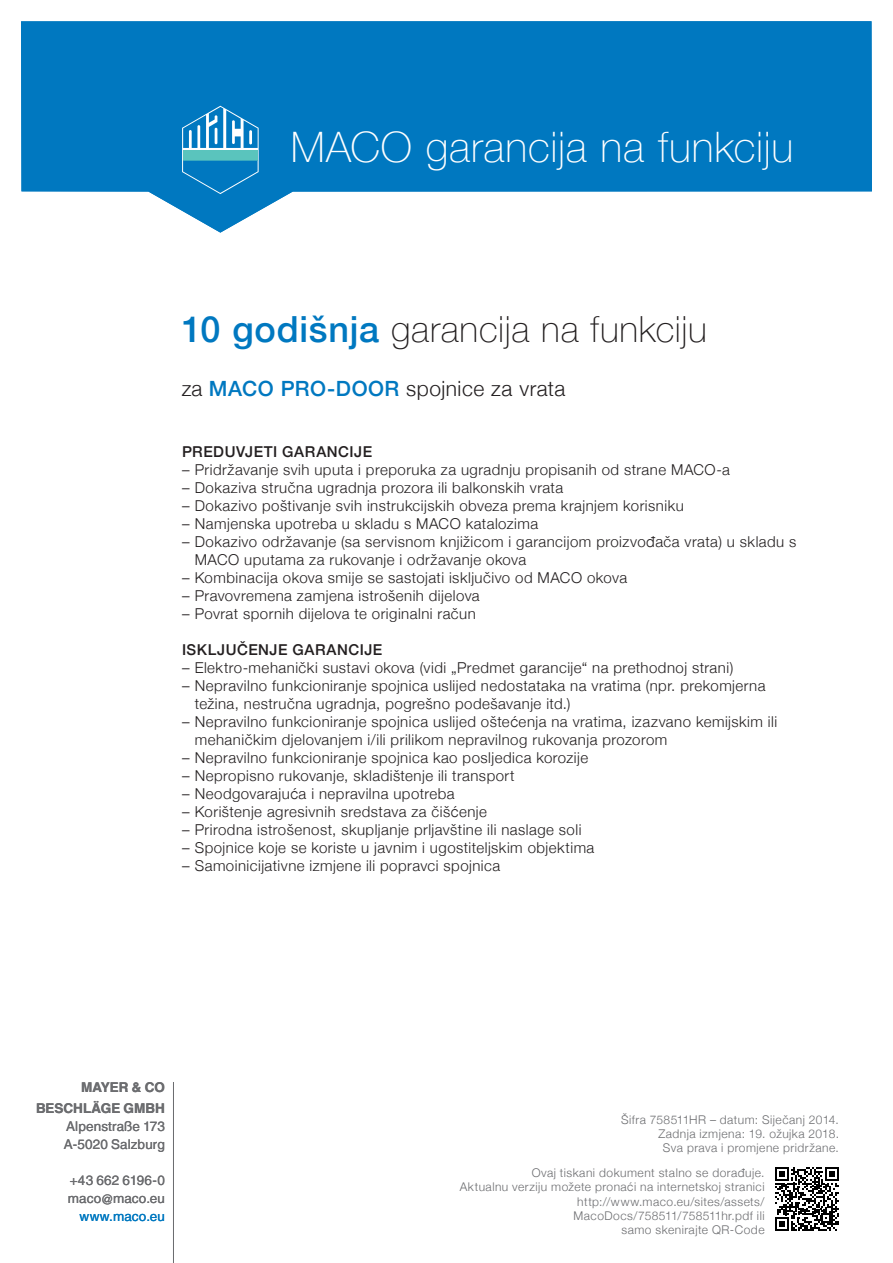
<style>
.page{position:relative;width:893px;height:1263px;background:#fff}
.page>*{position:absolute;margin:0;border:0;box-sizing:border-box;transform-origin:0 0}
.t1{font:100 42px "Helvetica Neue";letter-spacing:.02em;color:#fff}
.t2{font:100 36px "Helvetica Neue";letter-spacing:.02em;color:#231f20}
.t3{font:300 21px "Helvetica Neue";letter-spacing:.025em;color:#231f20}
.t4{font:300 15px/18px "Helvetica Neue";letter-spacing:.03em;color:#231f20}
.t5{font:500 15px "Helvetica Neue";letter-spacing:.035em;color:#231f20}
.t6{font:13.5px/18px "Helvetica Linotype";letter-spacing:.01em;color:#6c6d70}
.t7{font:700 13.5px/21px "Helvetica Linotype";color:#6c6d70;text-align:right}
.t8{font:13.5px "Helvetica Linotype";letter-spacing:.01em;color:#0078c0}
.t9{font:300 12px/14.4px "Helvetica Neue";letter-spacing:.04em;color:#6c6d70;text-align:right}
.s1{font-weight:500;color:#0078c0}
</style>
<div class="page">
<svg style="left:21px;top:21px;width:851px;height:212px;fill:#0078c0"></svg>
<svg style="left:182px;top:106px;width:77px;height:88px;background:#3195c9"></svg>
<hr style="left:173px;top:1082px;width:1px;height:181px;background:#6c6d70">
<svg style="left:775px;top:1167px;width:64px;height:64px"></svg>
<h1 class="t1" style="left:291px;top:115px;width:504px">MACO garancija na funkciju</h1>
<h2 class="t2" style="left:182px;top:302px;width:526px"><span class="s1">10 godišnja</span> garancija na funkciju</h2>
<h3 class="t3" style="left:182px;top:371px;width:385px">za <span class="s1">MACO PRO-DOOR</span> spojnice za vrata</h3>
<p class="t5" style="left:182px;top:440px;width:192px">PREDUVJETI GARANCIJE</p>
<p class="t4" style="left:182px;top:460px;width:549px">– Pridržavanje svih uputa i preporuka za ugradnju propisanih od strane MACO-a</p>
<p class="t4" style="left:182px;top:478px;width:383px">– Dokaziva stručna ugradnja prozora ili balkonskih vrata</p>
<p class="t4" style="left:182px;top:496px;width:503px">– Dokazivo poštivanje svih instrukcijskih obveza prema krajnjem korisniku</p>
<p class="t4" style="left:182px;top:514px;width:358px">– Namjenska upotreba u skladu s MACO katalozima</p>
<p class="t4" style="left:195px;top:532px;width:603px;text-indent:-13px">– Dokazivo održavanje (sa servisnom knjižicom i garancijom proizvođača vrata) u skladu s<br>MACO uputama za rukovanje i održavanje okova</p>
<p class="t4" style="left:182px;top:568px;width:447px">– Kombinacija okova smije se sastojati isključivo od MACO okova</p>
<p class="t4" style="left:182px;top:586px;width:299px">– Pravovremena zamjena istrošenih dijelova</p>
<p class="t4" style="left:182px;top:604px;width:295px">– Povrat spornih dijelova te originalni račun</p>
<p class="t5" style="left:182px;top:638px;width:202px">ISKLJUČENJE GARANCIJE</p>
<p class="t4" style="left:182px;top:658px;width:553px">– Elektro-mehanički sustavi okova (vidi „Predmet garancije“ na prethodnoj strani)</p>
<p class="t4" style="left:195px;top:676px;width:572px;text-indent:-13px">– Nepravilno funkcioniranje spojnica uslijed nedostataka na vratima (npr. prekomjerna težina, nestručna ugradnja, pogrešno podešavanje itd.)</p>
<p class="t4" style="left:195px;top:712px;width:584px;text-indent:-13px">– Nepravilno funkcioniranje spojnica uslijed oštećenja na vratima, izazvano kemijskim ili mehaničkim djelovanjem i/ili prilikom nepravilnog rukovanja prozorom</p>
<p class="t4" style="left:182px;top:748px;width:408px">– Nepravilno funkcioniranje spojnica kao posljedica korozije</p>
<p class="t4" style="left:182px;top:766px;width:334px">– Nepropisno rukovanje, skladištenje ili transport</p>
<p class="t4" style="left:182px;top:784px;width:274px">– Neodgovarajuća i nepravilna upotreba</p>
<p class="t4" style="left:182px;top:802px;width:307px">– Korištenje agresivnih sredstava za čišćenje</p>
<p class="t4" style="left:182px;top:820px;width:401px">– Prirodna istrošenost, skupljanje prljavštine ili naslage soli</p>
<p class="t4" style="left:182px;top:838px;width:414px">– Spojnice koje se koriste u javnim i ugostiteljskim objektima</p>
<p class="t4" style="left:182px;top:856px;width:320px">– Samoinicijativne izmjene ili popravci spojnica</p>
<p class="t7" style="left:36px;top:1076px;width:130px">MAYER &amp; CO<br>BESCHLÄGE GMBH</p>
<p class="t6" style="left:64px;top:1117px;width:103px">Alpenstraße 173<br>A-5020 Salzburg</p>
<p class="t6" style="left:68px;top:1171px;width:99px">+43 662 6196-0 maco@maco.eu</p>
<p class="t8" style="left:80px;top:1208px;width:87px">www.maco.eu</p>
<p class="t9" style="left:621px;top:1111px;width:219px">Šifra 758511HR – datum: Siječanj 2014.<br>Zadnja izmjena: 19. ožujka 2018.<br>Sva prava i promjene pridržane.</p>
<p class="t9" style="left:460px;top:1164px;width:306px">Ovaj tiskani dokument stalno se dorađuje.<br>Aktualnu verziju možete pronaći na internetskoj stranici http://www.maco.eu/sites/assets/ MacoDocs/758511/758511hr.pdf ili<br>samo skenirajte QR-Code</p>
</div>
